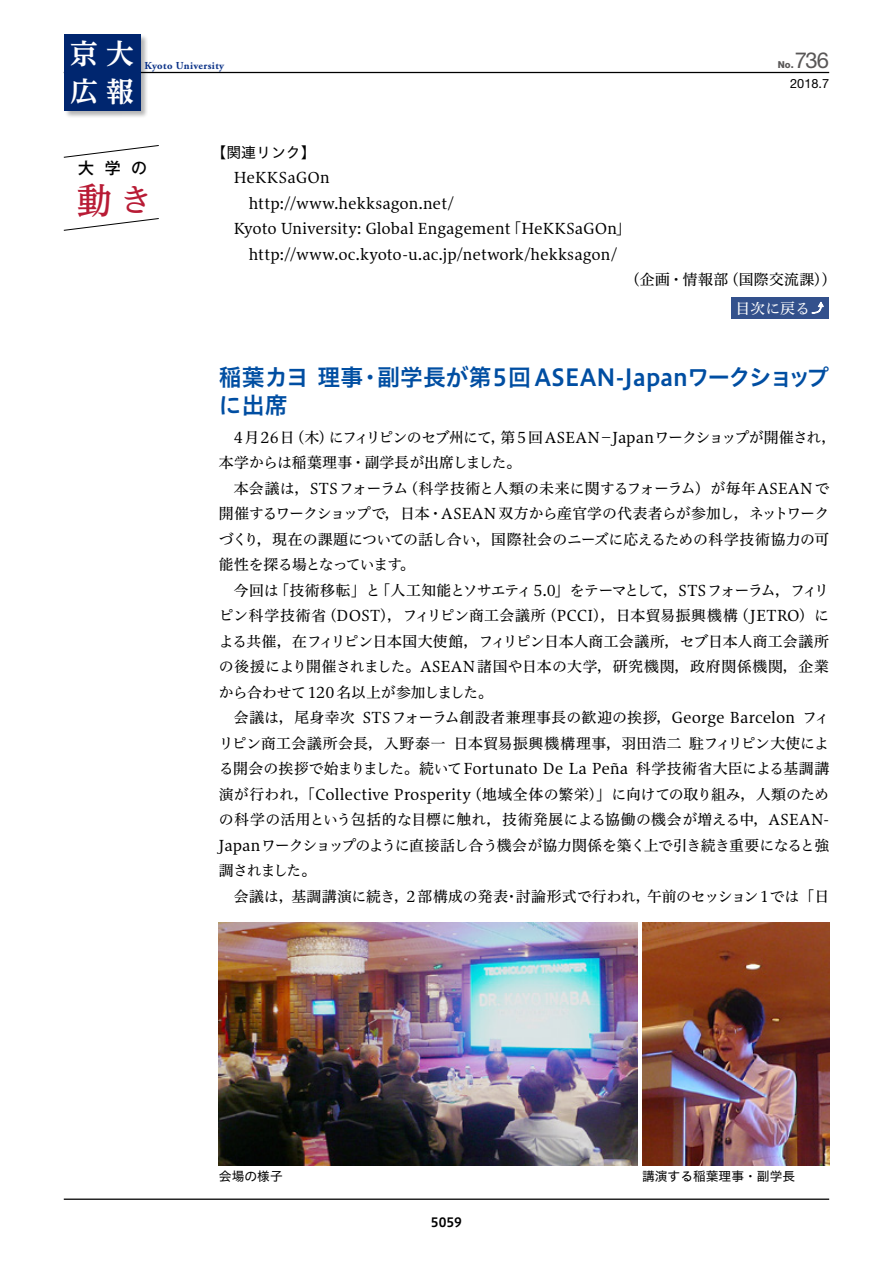
<style>
.page{position:relative;width:893px;height:1263px;background:#fff}
.page>*{position:absolute;margin:0;border:0;box-sizing:border-box;transform-origin:0 0}
.t1{font:500 36.15px "UD Reimin Pro";color:#b81b35}
.t2{font:700 27.75px/38.2px "UD Reimin Pro";color:#fff}
.t3{font:23.4px/27.6px "Hiragino UD Sans Std W6";color:#004ea2}
.t4{font:22.05px "Helvetica Neue LT Std";color:#595757}
.t5{font:500 15.9px "Gothic MB101 Pro";color:#000}
.t6{font:14.85px/25.5px "Hiragino UD Serif Std N W4";color:#000;text-align:justify}
.t7{font:14.85px/25.5px "Hiragino UD Serif Std N W4";letter-spacing:-.02em;color:#000}
.t8{font:14.85px "Hiragino UD Serif Std N W4";letter-spacing:.025em;color:#000}
.t9{font:14.85px "Hiragino UD Sans Std W4";color:#000}
.t10{font:14.85px "Hiragino UD Serif Std N W4";color:#fff}
.t11{font:12.75px "Hiragino UD Sans Std W4";color:#000}
.t12{font:12.75px "Helvetica Neue LT Std";color:#000}
.t13{font:12.75px "Hiragino UD Sans Std W6";color:#000}
.t14{font:700 10.65px "Adobe Garamond Pro";letter-spacing:.04em;color:#0c3388}
.t15{font:800 9.6px "Helvetica Neue LT Std";color:#595757}
.s1{font-size:31.95px}
.s2{font-family:"Shin Go Pr 6 N";font-weight:900}
</style>
<div class="page">
<hr style="left:64px;top:1198px;width:765px;height:2px;background:#000">
<hr style="left:64px;top:72px;width:765px;height:1px;background:#000">
<div style="left:64px;top:35px;width:84px;height:84px;background:#000;opacity:.3"></div>
<div style="left:64px;top:34px;width:76px;height:77px;background:#00266f"></div>
<svg style="left:63px;top:218px;width:96px;height:13px"></svg>
<svg style="left:63px;top:145px;width:96px;height:13px"></svg>
<div style="left:731px;top:298px;width:98px;height:21px;background:#33518c"></div>
<svg style="left:811px;top:301px;width:13px;height:13px"></svg>
<img style="left:642px;top:923px;width:187px;height:242px">
<img style="left:219px;top:923px;width:419px;height:242px">
<h2 class="t2" style="left:70px;top:34px;width:65px">京大広報</h2>
<p class="t14" style="left:145px;top:59px;width:81px">Kyoto University</p>
<p class="t15" style="left:778px;top:59px;width:17px">No.</p>
<h3 class="t4" style="left:795px;top:47px;width:36px">736</h3>
<p class="t12" style="left:790px;top:76px;width:41px">2018.7</p>
<p class="t5" style="left:78px;top:155px;width:71px">大学の</p>
<h1 class="t1" style="left:77px;top:170px;width:77px">動<span class="s1">き</span></h1>
<p class="t9" style="left:212px;top:141px;width:106px">【関連リンク】</p>
<p class="t6" style="left:234px;top:164px;width:97px">HeKKSaGOn</p>
<p class="t6" style="left:234px;top:190px;width:222px">　http://www.hekksagon.net/</p>
<p class="t6" style="left:234px;top:215px;width:398px">Kyoto University: Global Engagement「HeKKSaGOn」</p>
<p class="t6" style="left:234px;top:241px;width:385px">　http://www.oc.kyoto-u.ac.jp/network/hekksagon/</p>
<p class="t8" style="left:625px;top:268px;width:213px">（企画・情報部（国際交流課））</p>
<p class="t10" style="left:736px;top:297px;width:91px">目次に戻る<span class="s2">⤴</span></p>
<h3 class="t3" style="left:219px;top:362px;width:612px">稲葉カヨ 理事・副学長が第5回 ASEAN-Japanワークショップに出席</h3>
<p class="t7" style="left:219px;top:423px;width:619px;text-indent:15px">4月26日（木）にフィリピンのセブ州にて，第 5 回 ASEAN－Japanワークショップが開催され，本学からは稲葉理事・副学長が出席しました。</p>
<p class="t6" style="left:219px;top:474px;width:612px;text-indent:15px">本会議は，STSフォーラム（科学技術と人類の未来に関するフォーラム）が毎年ASEANで開催するワークショップで，日本・ASEAN 双方から産官学の代表者らが参加し，ネットワークづくり，現在の課題についての話し合い，国際社会のニーズに応えるための科学技術協力の可能性を探る場となっています。</p>
<p class="t6" style="left:219px;top:576px;width:612px;text-indent:15px">今回は「技術移転」と「人工知能とソサエティ 5.0」をテーマとして，STSフォーラム，フィリピン科学技術省（DOST），フィリピン商工会議所（PCCI），日本貿易振興機構（JETRO）による共催，在フィリピン日本国大使館，フィリピン日本人商工会議所，セブ日本人商工会議所の後援により開催されました。ASEAN 諸国や日本の大学，研究機関，政府関係機関，企業から合わせて120 名以上が参加しました。</p>
<p class="t6" style="left:219px;top:704px;width:612px;text-indent:15px">会議は，尾身幸次 STSフォーラム創設者兼理事長の歓迎の挨拶，George Barcelon フィリピン商工会議所会長，入野泰一 日本貿易振興機構理事，羽田浩二 駐フィリピン大使による開会の挨拶で始まりました。続いてFortunato De La Peña 科学技術省大臣による基調講演が行われ，「Collective Prosperity（地域全体の繁栄）」に向けての取り組み，人類のための科学の活用という包括的な目標に触れ，技術発展による協働の機会が増える中，ASEAN-Japanワークショップのように直接話し合う機会が協力関係を築く上で引き続き重要になると強調されました。</p>
<p class="t6" style="left:234px;top:883px;width:597px">会議は，基調講演に続き，2部構成の発表・討論形式で行われ，午前のセッション1では「日</p>
<p class="t11" style="left:219px;top:1166px;width:65px">会場の様子</p>
<p class="t11" style="left:642px;top:1166px;width:155px">講演する稲葉理事・副学長</p>
<p class="t13" style="left:431px;top:1213px;width:33px">5059</p>
</div>
